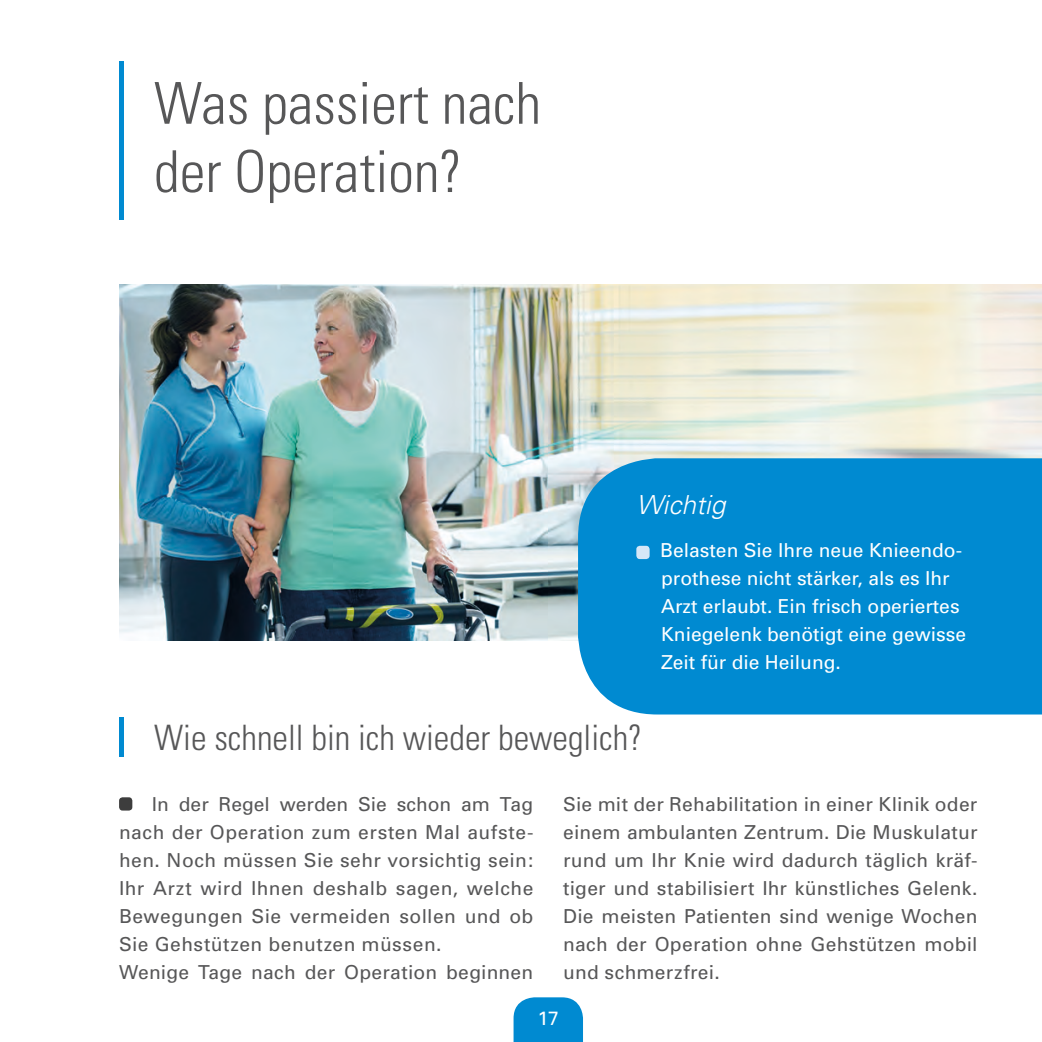
<style>
.page{position:relative;width:1042px;height:1042px;background:#fff}
.page>*{position:absolute;margin:0;border:0;box-sizing:border-box;transform-origin:0 0}
.t1{font:300 condensed 57.75px/68.2px "Univers";color:#575758}
.t2{font:300 condensed 35px "Univers";color:#575758}
.t3{font:italic 300 26.25px "Univers";color:#fff}
.t4{font:19.25px/28px "Univers";letter-spacing:.02em;color:#575758}
.t5{font:19.25px/28px "Univers";color:#fff}
</style>
<div class="page">
<img style="left:119px;top:285px;width:923px;height:355px">
<hr style="left:119px;top:61px;width:4px;height:159px;background:#008ad1">
<hr style="left:119px;top:716px;width:4px;height:40px;background:#008ad1">
<div style="left:578px;top:458px;width:464px;height:256px;background:#008ad1"></div>
<div style="left:636px;top:546px;width:13px;height:13px;background:#d5e7f7;border-radius:4px"></div>
<div style="left:119px;top:797px;width:13px;height:13px;background:#3d3d3d;border-radius:4px"></div>
<svg style="left:513px;top:997px;width:70px;height:45px;background:#1292d4"></svg>
<h1 class="t1" style="left:154px;top:68px;width:388px">Was passiert nach der Operation?</h1>
<h3 class="t3" style="left:636px;top:488px;width:90px">Wichtig</h3>
<p class="t5" style="left:660px;top:537px;width:307px">Belasten Sie Ihre neue Knieendo&shy;prothese nicht stärker, als es Ihr<br>Arzt erlaubt. Ein frisch operiertes<br>Kniegelenk benötigt eine gewisse<br>Zeit für die Heilung.</p>
<h2 class="t2" style="left:154px;top:717px;width:489px">Wie schnell bin ich wieder beweglich?</h2>
<p class="t4" style="left:119px;top:790px;width:416px;text-indent:33px">In der Regel werden Sie schon am Tag nach der Operation zum ersten Mal aufste&shy;hen. Noch müssen Sie sehr vorsichtig sein:<br>Ihr Arzt wird Ihnen deshalb sagen, welche Bewegungen Sie vermeiden sollen und ob Sie Gehstützen benutzen müssen.<br>Wenige Tage nach der Operation beginnen</p>
<p class="t4" style="left:563px;top:790px;width:416px;text-align:justify">Sie mit der Rehabilitation in einer Klinik oder einem ambulanten Zentrum. Die Muskulatur rund um Ihr Knie wird dadurch täglich kräf&shy;tiger und stabilisiert Ihr künstliches Gelenk.<br>Die meisten Patienten sind wenige Wochen nach der Operation ohne Gehstützen mobil und schmerzfrei.</p>
<p class="t5" style="left:537px;top:1005px;width:23px">17</p>
</div>
